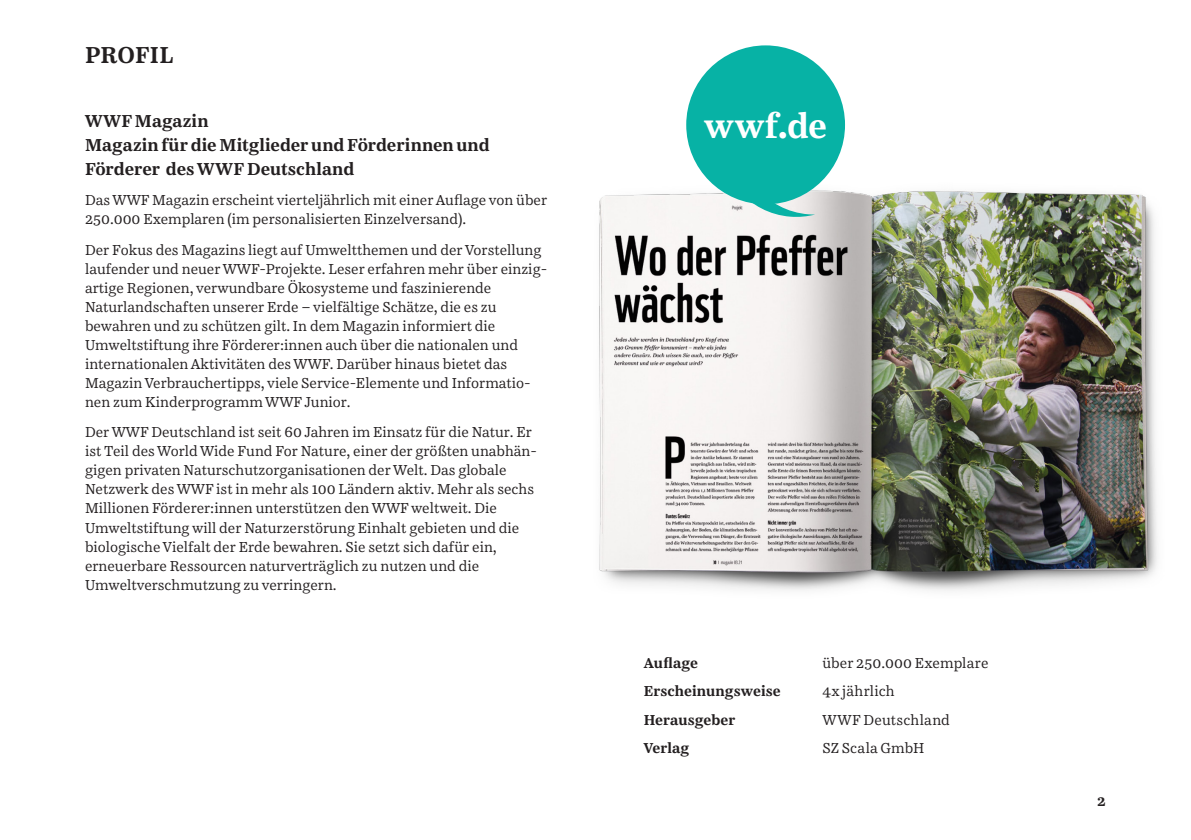
<style>
.page{position:relative;width:1191px;height:840px;background:#fff}
.page>*{position:absolute;margin:0;border:0;box-sizing:border-box;transform-origin:0 0}
.Störer_Text{font:700 36px "S Zo Text";color:#fff}
.Überschrift_2{font:700 24px "S Zo Text";letter-spacing:.015em;color:#231f20}
.Überschrift_3{font:700 18px/24px "S Zo Text";color:#231f20}
.Fließtext{font:15px/19px "S Zo Text";color:#231f20}
.t1{font:700 15px "S Zo Text";letter-spacing:.005em;color:#231f20}
</style>
<div class="page">
<img style="left:599px;top:162px;width:558px;height:429px">
<div style="left:686px;top:45px;width:159px;height:159px;background:#07b2a5;border-radius:50%"></div>
<svg style="left:717px;top:187px;width:98px;height:30px"></svg>
<p class="Überschrift_2" style="left:85px;top:40px;width:90px">PROFIL</p>
<p class="Überschrift_3" style="left:85px;top:109px;width:406px">WWF Magazin<br>Magazin für die Mitglieder und Förderinnen und<br>Förderer des WWF Deutschland</p>
<p class="Fließtext" style="left:85px;top:191px;width:463px">Das WWF Magazin erscheint vierteljährlich mit einer Auflage von über<br>250.000 Exemplaren (im personalisierten Einzelversand).</p>
<p class="Fließtext" style="left:85px;top:240px;width:464px">Der Fokus des Magazins liegt auf Umweltthemen und der Vorstellung laufender und neuer WWF-Projekte. Leser erfahren mehr über einzig&shy;artige Regionen, verwundbare Ökosysteme und faszinierende Naturlandschaften unserer Erde – vielfältige Schätze, die es zu bewahren und zu schützen gilt. In dem Magazin informiert die Umweltstiftung ihre Förderer:innen auch über die nationalen und internationalen Aktivitäten des WWF. Darüber hinaus bietet das Magazin Verbrauchertipps, viele Service-Elemente und Informatio&shy;nen zum Kinderprogramm WWF Junior.</p>
<p class="Fließtext" style="left:85px;top:422px;width:453px">Der WWF Deutschland ist seit 60 Jahren im Einsatz für die Natur. Er ist Teil des World Wide Fund For Nature, einer der größten unabhän&shy;gigen privaten Naturschutzorganisationen der Welt. Das globale Netzwerk des WWF ist in mehr als 100 Ländern aktiv. Mehr als sechs Millionen Förderer:innen unterstützen den WWF weltweit. Die Umweltstiftung will der Naturzerstörung Einhalt gebieten und die biologische Vielfalt der Erde bewahren. Sie setzt sich dafür ein, erneuerbare Ressourcen naturverträglich zu nutzen und die Umweltverschmutzung zu verringern.</p>
<p class="Störer_Text" style="left:704px;top:103px;width:125px">wwf.de</p>
<p class="t1" style="left:643px;top:653px;width:56px">Auflage</p>
<p class="Fließtext" style="left:822px;top:652px;width:168px">über 250.000 Exemplare</p>
<p class="t1" style="left:643px;top:681px;width:139px">Erscheinungsweise</p>
<p class="Fließtext" style="left:822px;top:681px;width:74px">4x jährlich</p>
<p class="t1" style="left:643px;top:709px;width:93px">Herausgeber</p>
<p class="Fließtext" style="left:822px;top:709px;width:129px">WWF Deutschland</p>
<p class="t1" style="left:643px;top:737px;width:47px">Verlag</p>
<p class="Fließtext" style="left:822px;top:737px;width:104px">SZ Scala GmbH</p>
<p class="t1" style="left:1097px;top:790px;width:10px">2</p>
</div>
